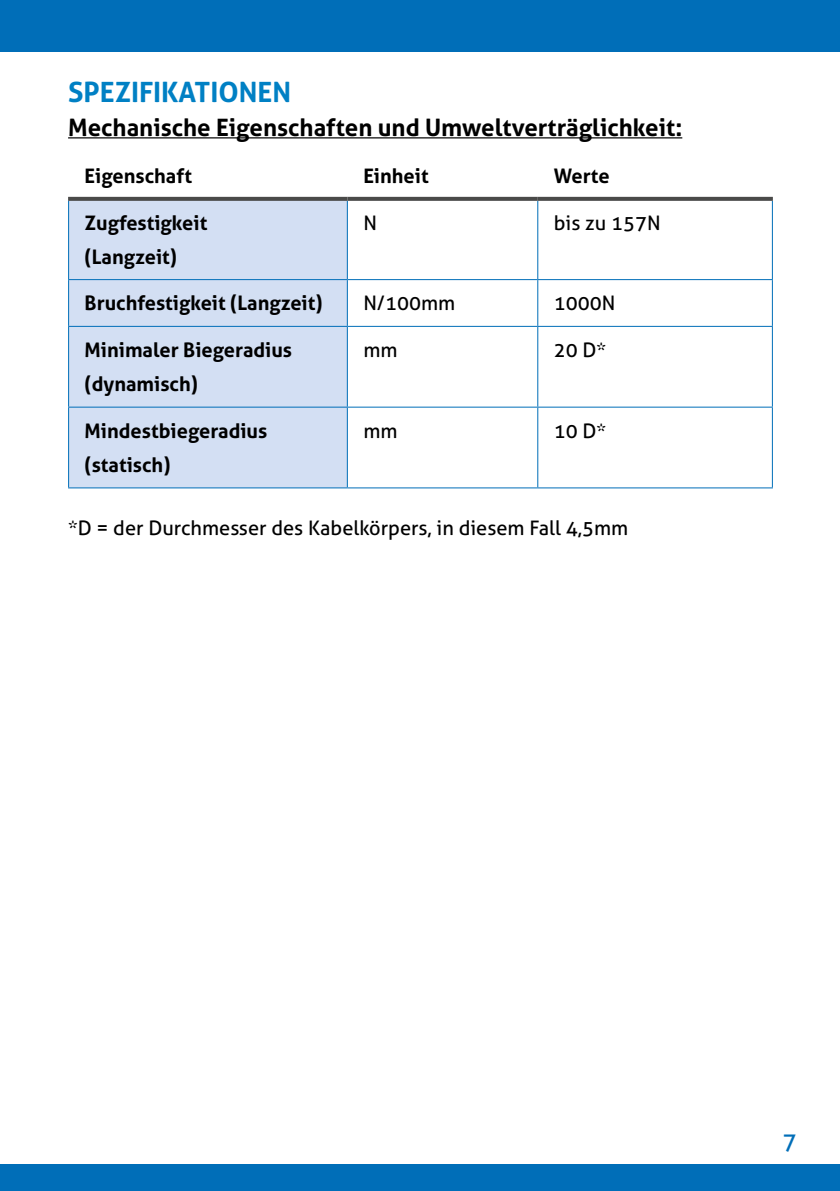
<style>
.page{position:relative;width:840px;height:1191px;background:#fff}
.page>*{position:absolute;margin:0;border:0;box-sizing:border-box;transform-origin:0 0}
.t1{font:700 28px "Aller";color:#0080c4}
.t2{font:700 24px "Aller";color:#000}
.t3{font:24px "Aller";color:#006eb8}
.t4{font:700 20px/34px "Aller";color:#000}
.t5{font:20px "Aller";color:#000}
</style>
<div class="page">
<div style="left:0;top:1164px;width:839px;height:27px;background:#006eb8"></div>
<div style="left:0;top:0;width:839px;height:52px;background:#006eb8"></div>
<hr style="left:68px;top:137px;width:614px;height:2px;background:#000">
<div style="left:69px;top:201px;width:277px;height:286px;background:#d3dff3"></div>
<hr style="left:68px;top:201px;width:1px;height:78px;background:#006eb8">
<hr style="left:346px;top:201px;width:2px;height:78px;background:#006eb8">
<hr style="left:537px;top:201px;width:1px;height:78px;background:#006eb8">
<hr style="left:771px;top:201px;width:1px;height:78px;background:#006eb8">
<hr style="left:68px;top:279px;width:279px;height:1px;background:#006eb8">
<hr style="left:68px;top:280px;width:1px;height:46px;background:#006eb8">
<hr style="left:347px;top:279px;width:190px;height:1px;background:#006eb8">
<hr style="left:346px;top:280px;width:2px;height:46px;background:#006eb8">
<hr style="left:537px;top:279px;width:235px;height:1px;background:#006eb8">
<hr style="left:537px;top:280px;width:1px;height:46px;background:#006eb8">
<hr style="left:771px;top:280px;width:1px;height:46px;background:#006eb8">
<hr style="left:68px;top:326px;width:279px;height:1px;background:#006eb8">
<hr style="left:68px;top:327px;width:1px;height:79px;background:#006eb8">
<hr style="left:347px;top:326px;width:190px;height:1px;background:#006eb8">
<hr style="left:346px;top:327px;width:2px;height:79px;background:#006eb8">
<hr style="left:537px;top:326px;width:235px;height:1px;background:#006eb8">
<hr style="left:537px;top:327px;width:1px;height:79px;background:#006eb8">
<hr style="left:771px;top:327px;width:1px;height:79px;background:#006eb8">
<hr style="left:68px;top:406px;width:279px;height:2px;background:#006eb8">
<hr style="left:68px;top:407px;width:1px;height:80px;background:#006eb8">
<hr style="left:347px;top:406px;width:190px;height:2px;background:#006eb8">
<hr style="left:346px;top:407px;width:2px;height:80px;background:#006eb8">
<hr style="left:537px;top:406px;width:235px;height:2px;background:#006eb8">
<hr style="left:537px;top:407px;width:1px;height:80px;background:#006eb8">
<hr style="left:771px;top:407px;width:1px;height:80px;background:#006eb8">
<hr style="left:68px;top:487px;width:279px;height:1px;background:#006eb8">
<hr style="left:347px;top:487px;width:190px;height:1px;background:#006eb8">
<hr style="left:537px;top:487px;width:235px;height:1px;background:#006eb8">
<svg style="left:68px;top:197px;width:279px;height:4px"></svg>
<svg style="left:347px;top:197px;width:190px;height:4px"></svg>
<svg style="left:537px;top:197px;width:235px;height:4px"></svg>
<h1 class="t1" style="left:68px;top:75px;width:224px">SPEZIFIKATIONEN</h1>
<p class="t2" style="left:68px;top:113px;width:615px">Mechanische Eigenschaften und Umweltverträglichkeit:</p>
<p class="t4" style="left:85px;top:159px;width:109px">Eigenschaft</p>
<p class="t4" style="left:363px;top:159px;width:67px">Einheit</p>
<p class="t4" style="left:553px;top:159px;width:57px">Werte</p>
<p class="t4" style="left:85px;top:205px;width:124px">Zugfestigkeit (Langzeit)</p>
<p class="t5" style="left:363px;top:210px;width:15px">N</p>
<p class="t5" style="left:553px;top:210px;width:108px">bis zu 157N</p>
<p class="t4" style="left:85px;top:286px;width:239px">Bruchfestigkeit (Langzeit)</p>
<p class="t5" style="left:363px;top:291px;width:93px">N/100mm</p>
<p class="t5" style="left:553px;top:291px;width:63px">1000N</p>
<p class="t4" style="left:85px;top:333px;width:209px">Minimaler Biegeradius (dynamisch)</p>
<p class="t5" style="left:363px;top:338px;width:36px">mm</p>
<p class="t5" style="left:553px;top:338px;width:54px">20 D*</p>
<p class="t4" style="left:85px;top:414px;width:184px">Mindestbiegeradius (statisch)</p>
<p class="t5" style="left:363px;top:418px;width:36px">mm</p>
<p class="t5" style="left:553px;top:418px;width:54px">10 D*</p>
<p class="t5" style="left:68px;top:515px;width:561px">*D = der Durchmesser des Kabelkörpers, in diesem Fall 4,5mm</p>
<p class="t3" style="left:782px;top:1126px;width:16px">7</p>
</div>
